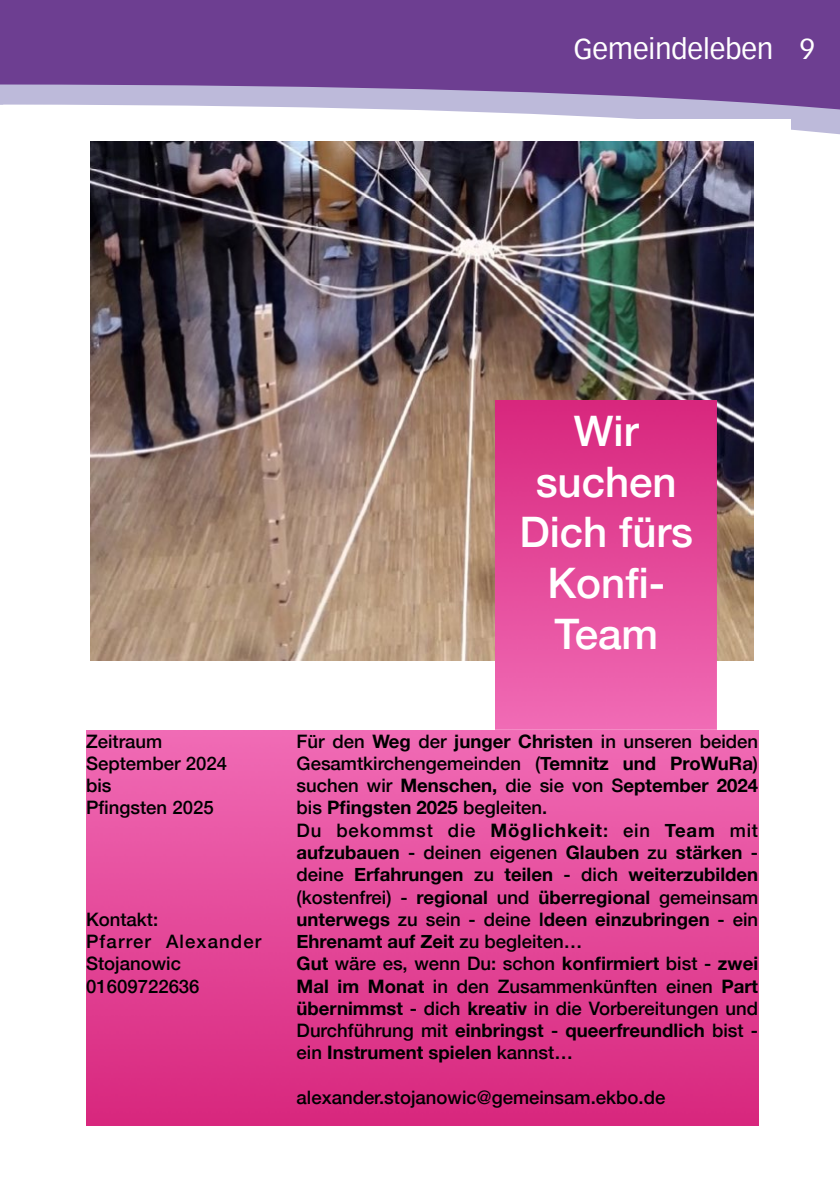
<style>
.page{position:relative;width:840px;height:1191px;background:#fff}
.page>*{position:absolute;margin:0;border:0;box-sizing:border-box;transform-origin:0 0}
.t1{font:500 42px/50.6px "Helvetica Neue";color:#fff;text-align:center}
.t2{font:28px "Vectora Com";color:#fff}
.t3{font:500 18.6px/22.2px "Helvetica Neue";color:#000}
.s1{font-weight:700}
</style>
<div class="page">
<svg style="left:452px;top:111px;width:387px;height:24px;fill:#bdbada"></svg>
<svg style="left:0;top:0;width:839px;height:111px;background:#7c559e"></svg>
<div style="left:54px;top:119px;width:735px;height:1041px;background:#fff"></div>
<img style="left:86px;top:730px;width:671px;height:395px">
<img style="left:91px;top:141px;width:662px;height:519px">
<img style="left:495px;top:401px;width:221px;height:329px">
<h2 class="t2" style="left:573px;top:32px;width:243px">Gemeindeleben 9</h2>
<p class="t3" style="left:86px;top:728px;width:142px">Zeitraum<br>September 2024 bis<br>Pfingsten 2025</p>
<p class="t3" style="left:86px;top:906px;width:177px">Kontakt:<br>Pfarrer Alexander<br>Stojanowic<br>01609722636</p>
<h1 class="t1" style="left:519px;top:402px;width:175px">Wir suchen<br>Dich fürs<br>Konfi-<br>Team</h1>
<p class="t3" style="left:296px;top:728px;width:463px">Für den <span class="s1">Weg</span> der <span class="s1">junger Christen</span> in unseren beiden Gesamtkirchengemeinden (<span class="s1">Temnitz und ProWuRa</span>) suchen wir <span class="s1">Menschen,</span> die sie von S<span class="s1">eptember 2024 </span>bis <span class="s1">Pfingsten 2025</span> begleiten.<br>Du bekommst die <span class="s1">Möglichkeit</span>: ein <span class="s1">Team</span> mit <span class="s1">aufzubauen</span> - deinen eigenen <span class="s1">Glauben</span> zu <span class="s1">stärken</span> - deine <span class="s1">Erfahrungen</span> zu <span class="s1">teilen</span> - dich <span class="s1">weiterzubilden </span>(kostenfrei) - <span class="s1">regional</span> und <span class="s1">überregional</span> gemeinsam <span class="s1">unterwegs</span> zu sein - deine I<span class="s1">deen einzubringen</span> - ein <span class="s1">Ehrenamt auf Zeit</span> zu begleiten…<br><span class="s1">Gut</span> wäre es, wenn Du: schon <span class="s1">konfirmiert</span> bist - <span class="s1">zwei Mal im Monat</span> in den Zusammenkünften einen <span class="s1">Part übernimmst</span> - dich <span class="s1">kreativ</span> in die Vorbereitungen und Durchführung mit <span class="s1">einbringst</span> - <span class="s1">queerfreundlich</span> bist - ein <span class="s1">Instrument spielen</span> kannst…</p>
<p class="t3" style="left:296px;top:1084px;width:370px">alexander.stojanowic@gemeinsam.ekbo.de</p>
</div>
